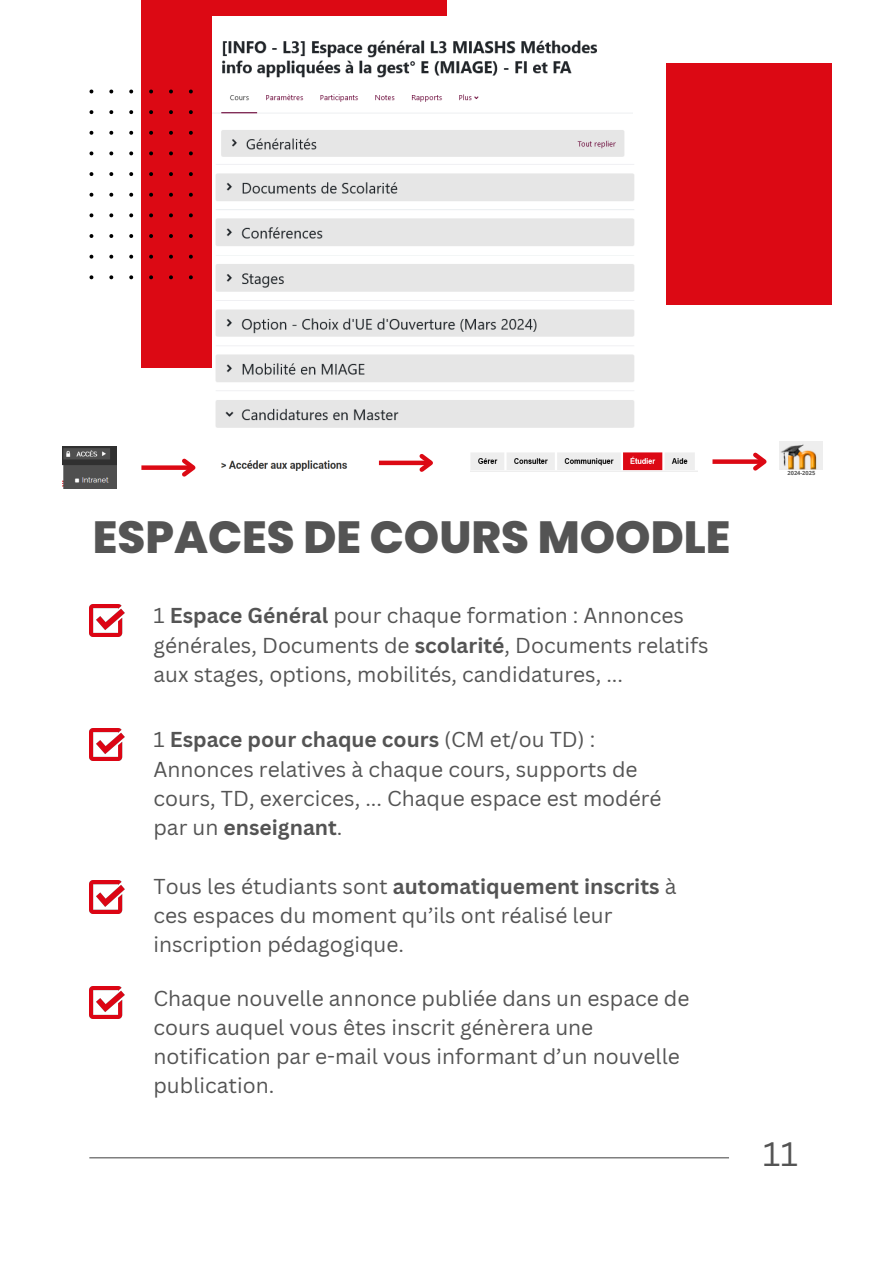
<style>
.page{position:relative;width:894px;height:1264px;background:#fff}
.page>*{position:absolute;margin:0;border:0;box-sizing:border-box;transform-origin:0 0}
.t1{font:800 45px "Poppins";color:#545454}
.t2{font:33px "Canva Sans";color:#545454}
.t3{font:21px/29.2px "Canva Sans";color:#545454}
.t4{font:700 5.7px "Open Sans";color:#545454}
.s1{font-weight:700}
</style>
<div class="page">
<img style="left:89px;top:604px;width:35px;height:32px">
<img style="left:89px;top:728px;width:35px;height:32px">
<img style="left:89px;top:880px;width:35px;height:33px">
<img style="left:89px;top:986px;width:35px;height:32px">
<div style="left:141px;top:0;width:305px;height:367px;background:#dc0914"></div>
<div style="left:666px;top:64px;width:165px;height:241px;background:#dc0914"></div>
<svg style="left:89px;top:89px;width:104px;height:190px"></svg>
<hr style="left:89px;top:1157px;width:639px;height:1px;background:#545454">
<img style="left:213px;top:17px;width:419px;height:144px">
<img style="left:213px;top:161px;width:421px;height:267px">
<img style="left:62px;top:447px;width:54px;height:41px">
<div style="left:141px;top:465px;width:52px;height:5px;background:#dc0914"></div>
<svg style="left:178px;top:458px;width:18px;height:19px"></svg>
<img style="left:221px;top:460px;width:127px;height:11px">
<div style="left:379px;top:460px;width:51px;height:5px;background:#dc0914"></div>
<svg style="left:415px;top:454px;width:18px;height:18px"></svg>
<img style="left:470px;top:452px;width:227px;height:20px">
<div style="left:712px;top:459px;width:52px;height:5px;background:#dc0914"></div>
<svg style="left:748px;top:452px;width:19px;height:19px"></svg>
<img style="left:779px;top:441px;width:43px;height:28px">
<p class="t1" style="left:93px;top:505px;width:639px">ESPACES DE COURS MOODLE</p>
<h2 class="t3" style="left:153px;top:600px;width:556px">1 <span class="s1">Espace Général</span> pour chaque formation : Annonces générales, Documents de <span class="s1">scolarité</span>, Documents relatifs aux stages, options, mobilités, candidatures, ...</h2>
<h2 class="t3" style="left:153px;top:724px;width:509px">1 <span class="s1">Espace pour chaque cours</span> (CM et/ou TD) :<br>Annonces relatives à chaque cours, supports de cours, TD, exercices, ... Chaque espace est modéré par un <span class="s1">enseignant</span>.</h2>
<p class="t3" style="left:153px;top:870px;width:524px">Tous les étudiants sont <span class="s1">automatiquement inscrits</span> à ces espaces du moment qu’ils ont réalisé leur inscription pédagogique.</p>
<h2 class="t3" style="left:153px;top:982px;width:537px">Chaque nouvelle annonce publiée dans un espace de cours auquel vous êtes inscrit génèrera une notification par e-mail vous informant d’un nouvelle publication.</h2>
<h2 class="t4" style="left:787px;top:468px;width:29px">2024-2025</h2>
<p class="t2" style="left:762px;top:1130px;width:37px">11</p>
</div>
